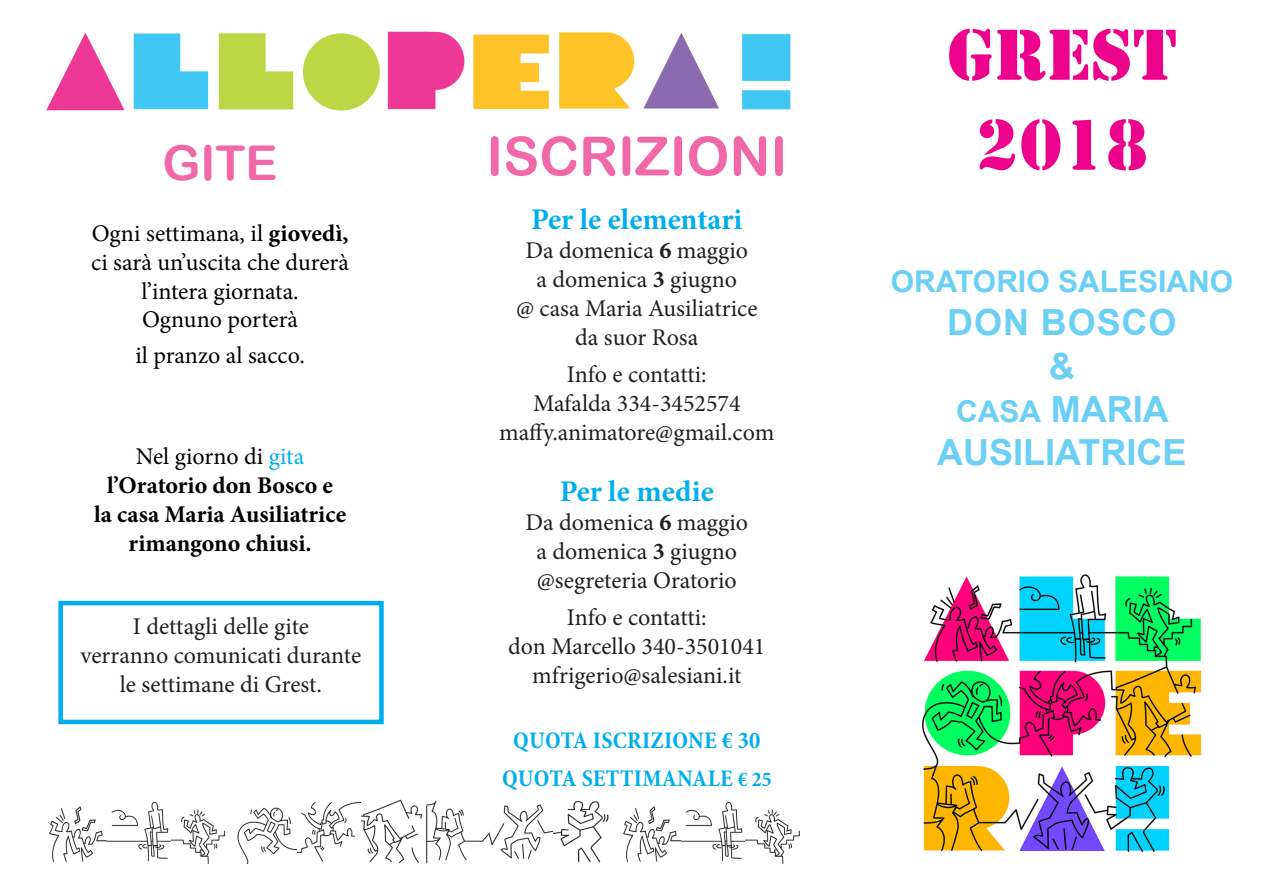
<style>
.page{position:relative;width:1263px;height:893px;background:#fff}
.page>*{position:absolute;margin:0;border:0;box-sizing:border-box;transform-origin:0 0}
.t1{font:75px "Stencil";color:#ed028c}
.t2{font:54px "Arial Rounded MT Bold";color:#f168a8}
.t3{font:48px "Arial Rounded MT Bold";color:#f168a8}
.t4{font:700 36px/43.2px "Arial";color:#6bcff6;text-align:center}
.t5{font:700 36px "Arial";letter-spacing:.025em;color:#6bcff6}
.t6{font:700 30px "Minion Pro";color:#00aeef}
.t7{font:700 30px "Arial";color:#6bcff6}
.t8{font:24px/28.8px "Minion Pro";color:#231f20;text-align:center}
.t9{font:24px/28.8px "Minion Pro";color:#000;text-align:center}
.t10{font:700 24px/28.8px "Minion Pro";color:#000;text-align:center}
.t11{font:700 condensed 24px "Minion Pro";letter-spacing:.01em;color:#00aeef}
.s1{font-weight:700}
.s2{font-weight:400}
.s3{font-weight:400;color:#00aeef}
.s4{font-size:21px}
.s5{font-size:30px}
</style>
<div class="page">
<img style="left:922px;top:574px;width:280px;height:278px">
<div style="left:1177px;top:765px;width:29px;height:98px;background:#fff"></div>
<img style="left:46px;top:31px;width:745px;height:80px">
<div style="left:58px;top:601px;width:326px;height:123px;border:4px solid #00aeef"></div>
<img style="left:49px;top:799px;width:751px;height:64px">
<hr style="left:426px;top:806px;width:1px;height:57px;background:#231f20">
<p class="t3" style="left:163px;top:134px;width:117px">GITE</p>
<p class="t9" style="left:91px;top:219px;width:259px">Ogni settimana, il <span class="s1">giovedì, </span>ci sarà un’uscita che durerà l’intera giornata.</p>
<p class="t9" style="left:135px;top:302px;width:171px;line-height:36px;text-align:left">Ognuno porterà il pranzo al sacco.</p>
<p class="t10" style="left:94px;top:442px;width:254px"><span class="s2">Nel giorno di</span> <span class="s3">gita </span>l’Oratorio don Bosco e<br>la casa Maria Ausiliatrice rimangono chiusi.</p>
<p class="t8" style="left:80px;top:612px;width:282px">I dettagli delle gite<br>verranno comunicati durante le settimane di Grest.</p>
<p class="t2" style="left:486px;top:124px;width:303px">ISCRIZIONI</p>
<p class="t6" style="left:531px;top:199px;width:213px">Per le elementari</p>
<p class="t8" style="left:516px;top:236px;width:243px">Da domenica <span class="s1">6</span> maggio<br>a domenica <span class="s1">3</span> giugno<br>@ casa Maria Ausiliatrice da suor Rosa</p>
<p class="t8" style="left:533px;top:360px;width:209px">Info e contatti:<br>Mafalda 334-3452574</p>
<p class="t8" style="left:499px;top:418px;width:277px">maffy.animatore@gmail.com</p>
<p class="t6" style="left:560px;top:470px;width:155px">Per le medie</p>
<p class="t8" style="left:525px;top:508px;width:224px">Da domenica <span class="s1">6</span> maggio a domenica <span class="s1">3</span> giugno</p>
<p class="t8" style="left:537px;top:566px;width:202px">@segreteria Oratorio</p>
<p class="t8" style="left:508px;top:603px;width:259px">Info e contatti:<br>don Marcello 340-3501041 mfrigerio@salesiani.it</p>
<p class="t11" style="left:513px;top:724px;width:249px">QUOTA ISCRIZIONE € 30</p>
<p class="t11" style="left:502px;top:761px;width:271px">QUOTA SETTIMANALE <span class="s4">€ 25</span></p>
<p class="t1" style="left:948px;top:12px;width:231px">GREST</p>
<p class="t1" style="left:976px;top:102px;width:174px">2018</p>
<p class="t7" style="left:891px;top:260px;width:344px">ORATORIO SALESIANO</p>
<p class="t5" style="left:947px;top:297px;width:231px">DON BOSCO</p>
<p class="t4" style="left:937px;top:345px;width:251px">&amp;<br><span class="s5">CASA</span> MARIA<br>AUSILIATRICE</p>
</div>
